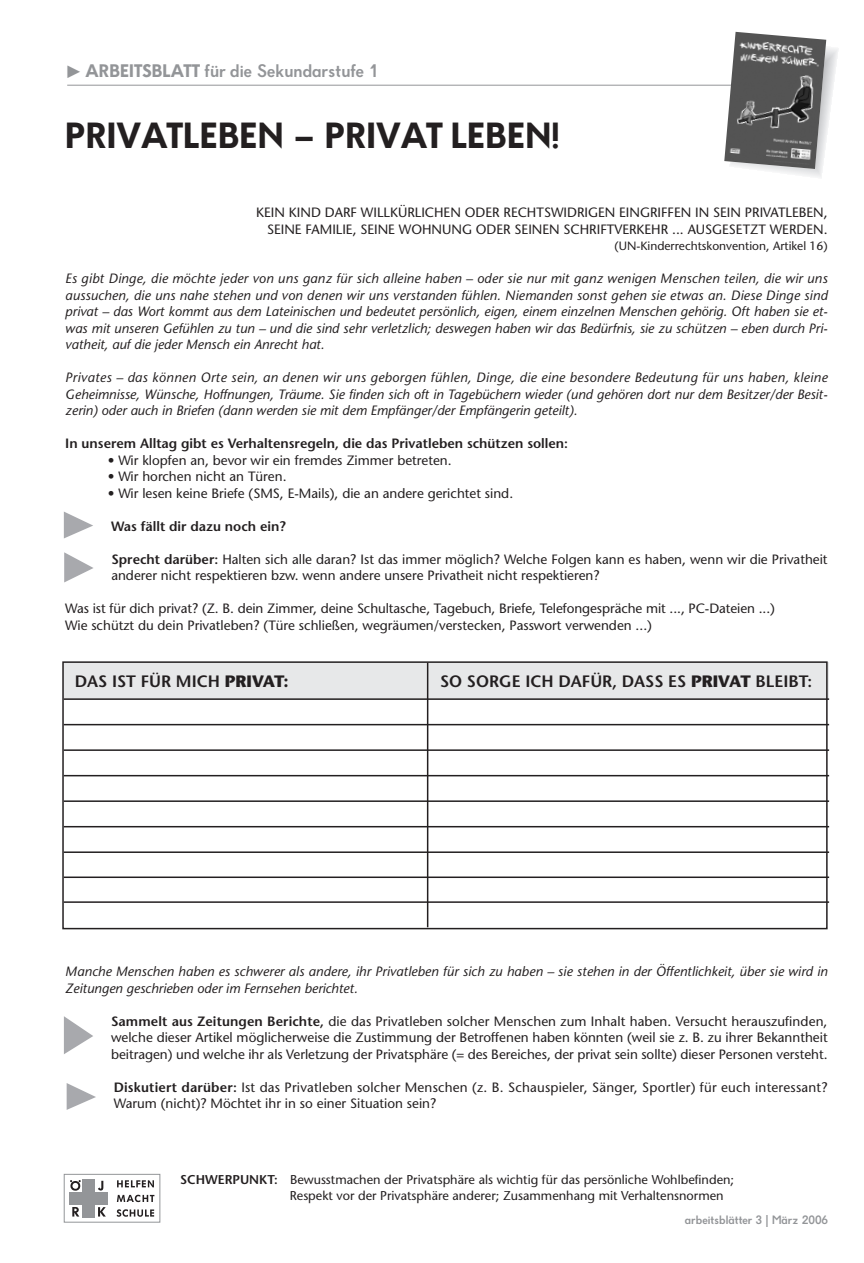
<style>
.page{position:relative;width:864px;height:1263px;background:#fff}
.page>*{position:absolute;margin:0;border:0;box-sizing:border-box;transform-origin:0 0}
.t1{font:700 36px "ORK Demi";color:#231f20}
.t2{font:18px "ORK Medium";color:#939598}
.t3{font:600 16.5px "Stone Sans";color:#231f20}
.t4{font:13.5px/16.5px "Stone Sans";color:#231f20}
.t5{font:italic 13.5px/16.5px "Stone Sans";color:#231f20;text-align:justify}
.t6{font:600 13.5px "Stone Sans";color:#231f20}
.t7{font:12.75px/16.5px "Stone Sans";color:#231f20}
.t8{font:12px "Stone Sans";color:#231f20}
.t9{font:12px "ORK Medium";color:#939598}
.s1{font-family:"The Sans Expert"}
.s2{font-family:"ORK Demi";font-weight:700}
.s3{font-weight:600}
.s4{font-weight:700}
</style>
<div class="page">
<div style="left:64px;top:662px;width:765px;height:37px;background:#e7e8e9"></div>
<svg style="left:63px;top:1173px;width:98px;height:50px"></svg>
<div style="left:64px;top:1174px;width:96px;height:48px;background:#fff;border:1px solid #939598"></div>
<svg style="left:99px;top:1180px;width:5px;height:11px"></svg>
<svg style="left:70px;top:1180px;width:11px;height:11px"></svg>
<svg style="left:98px;top:1181px;width:5px;height:9px"></svg>
<div style="left:82px;top:1179px;width:13px;height:13px;background:#939598"></div>
<div style="left:69px;top:1192px;width:39px;height:13px;background:#939598"></div>
<svg style="left:72px;top:1207px;width:7px;height:9px"></svg>
<svg style="left:98px;top:1207px;width:8px;height:9px"></svg>
<div style="left:82px;top:1205px;width:13px;height:12px;background:#939598"></div>
<svg style="left:117px;top:1209px;width:37px;height:8px"></svg>
<svg style="left:117px;top:1195px;width:37px;height:7px"></svg>
<svg style="left:117px;top:1180px;width:37px;height:7px"></svg>
<hr style="left:67px;top:85px;width:767px;height:1px;background:#939598">
<svg style="left:64px;top:511px;width:29px;height:27px"></svg>
<svg style="left:64px;top:1016px;width:29px;height:38px"></svg>
<svg style="left:67px;top:1083px;width:29px;height:27px"></svg>
<svg style="left:64px;top:552px;width:29px;height:30px"></svg>
<svg style="left:760px;top:39px;width:78px;height:138px"></svg>
<img style="left:724px;top:32px;width:102px;height:137px">
<hr style="left:427px;top:663px;width:1px;height:264px;background:#231f20">
<hr style="left:64px;top:851px;width:765px;height:2px;background:#231f20">
<hr style="left:64px;top:826px;width:765px;height:1px;background:#231f20">
<hr style="left:64px;top:876px;width:765px;height:2px;background:#231f20">
<hr style="left:64px;top:901px;width:765px;height:2px;background:#231f20">
<hr style="left:64px;top:800px;width:765px;height:2px;background:#231f20">
<hr style="left:64px;top:775px;width:765px;height:1px;background:#231f20">
<hr style="left:64px;top:749px;width:765px;height:2px;background:#231f20">
<hr style="left:64px;top:724px;width:765px;height:1px;background:#231f20">
<hr style="left:64px;top:698px;width:765px;height:2px;background:#231f20">
<div style="left:62px;top:661px;width:766px;height:268px;border:2px solid #231f20"></div>
<h2 class="t2" style="left:64px;top:65px;width:314px"><span class="s1">˘</span> <span class="s2">ARBEITSBLATT</span> für die Sekundarstufe 1</h2>
<h1 class="t1" style="left:65px;top:122px;width:496px">PRIVATLEBEN – PRIVAT LEBEN!</h1>
<p class="t4" style="left:256px;top:206px;width:573px;text-align:right">KEIN KIND DARF WILLKÜRLICHEN ODER RECHTSWIDRIGEN EINGRIFFEN IN SEIN PRIVATLEBEN,<br>SEINE FAMILIE, SEINE WOHNUNG ODER SEINEN SCHRIFTVERKEHR ... AUSGESETZT WERDEN.</p>
<p class="t8" style="left:615px;top:242px;width:215px">(UN-Kinderrechtskonvention, Artikel 16)</p>
<p class="t5" style="left:65px;top:272px;width:764px">Es gibt Dinge, die möchte jeder von uns ganz für sich alleine haben – oder sie nur mit ganz wenigen Menschen teilen, die wir uns aussuchen, die uns nahe stehen und von denen wir uns verstanden fühlen. Niemanden sonst gehen sie etwas an. Diese Dinge sind privat – das Wort kommt aus dem Lateinischen und bedeutet persönlich, eigen, einem einzelnen Menschen gehörig. Oft haben sie et&shy;was mit unseren Gefühlen zu tun – und die sind sehr verletzlich; deswegen haben wir das Bedürfnis, sie zu schützen – eben durch Pri&shy;vatheit, auf die jeder Mensch ein Anrecht hat.</p>
<p class="t5" style="left:65px;top:371px;width:764px">Privates – das können Orte sein, an denen wir uns geborgen fühlen, Dinge, die eine besondere Bedeutung für uns haben, kleine Geheimnisse, Wünsche, Hoffnungen, Träume. Sie finden sich oft in Tagebüchern wieder (und gehören dort nur dem Besitzer/der Besit&shy;zerin) oder auch in Briefen (dann werden sie mit dem Empfänger/der Empfängerin geteilt).</p>
<p class="t6" style="left:65px;top:438px;width:504px">In unserem Alltag gibt es Verhaltensregeln, die das Privatleben schützen sollen:</p>
<p class="t4" style="left:108px;top:453px;width:345px">• Wir klopfen an, bevor wir ein fremdes Zimmer betreten.</p>
<p class="t4" style="left:108px;top:470px;width:180px">• Wir horchen nicht an Türen.</p>
<p class="t4" style="left:108px;top:486px;width:407px">• Wir lesen keine Briefe (SMS, E-Mails), die an andere gerichtet sind.</p>
<p class="t6" style="left:111px;top:521px;width:176px">Was fällt dir dazu noch ein?</p>
<p class="t4" style="left:111px;top:552px;width:718px"><span class="s3">Sprecht darüber:</span> Halten sich alle daran? Ist das immer möglich? Welche Folgen kann es haben, wenn wir die Privatheit anderer nicht respektieren bzw. wenn andere unsere Privatheit nicht respektieren?</p>
<p class="t4" style="left:65px;top:602px;width:711px">Was ist für dich privat? (Z. B. dein Zimmer, deine Schultasche, Tagebuch, Briefe, Telefongespräche mit ..., PC-Dateien ...)<br>Wie schützt du dein Privatleben? (Türe schließen, wegräumen/verstecken, Passwort verwenden ...)</p>
<p class="t3" style="left:75px;top:675px;width:215px">DAS IST FÜR MICH <span class="s4">PRIVAT:</span></p>
<p class="t3" style="left:440px;top:675px;width:374px">SO SORGE ICH DAFÜR, DASS ES <span class="s4">PRIVAT</span> BLEIBT:</p>
<p class="t5" style="left:65px;top:965px;width:764px">Manche Menschen haben es schwerer als andere, ihr Privatleben für sich zu haben – sie stehen in der Öffentlichkeit, über sie wird in<br>Zeitungen geschrieben oder im Fernsehen berichtet.</p>
<p class="t4" style="left:111px;top:1014px;width:718px;text-align:justify"><span class="s3">Sammelt aus Zeitungen Berichte,</span> die das Privatleben solcher Menschen zum Inhalt haben. Versucht herauszufinden, welche dieser Artikel möglicherweise die Zustimmung der Betroffenen haben könnten (weil sie z. B. zu ihrer Bekanntheit beitragen) und welche ihr als Verletzung der Privatsphäre (= des Bereiches, der privat sein sollte) dieser Personen versteht.</p>
<p class="t4" style="left:114px;top:1080px;width:715px"><span class="s3">Diskutiert darüber:</span> Ist das Privatleben solcher Menschen (z. B. Schauspieler, Sänger, Sportler) für euch interessant?<br>Warum (nicht)? Möchtet ihr in so einer Situation sein?</p>
<p class="t7" style="left:290px;top:1172px;width:446px;text-indent:-110px"><span class="s3">SCHWERPUNKT:</span> Bewusstmachen der Privatsphäre als wichtig für das persönliche Wohlbefinden;<br>Respekt vor der Privatsphäre anderer; Zusammenhang mit Verhaltensnormen</p>
<p class="t9" style="left:685px;top:1215px;width:145px">arbeitsblätter 3 | März 2006</p>
</div>
